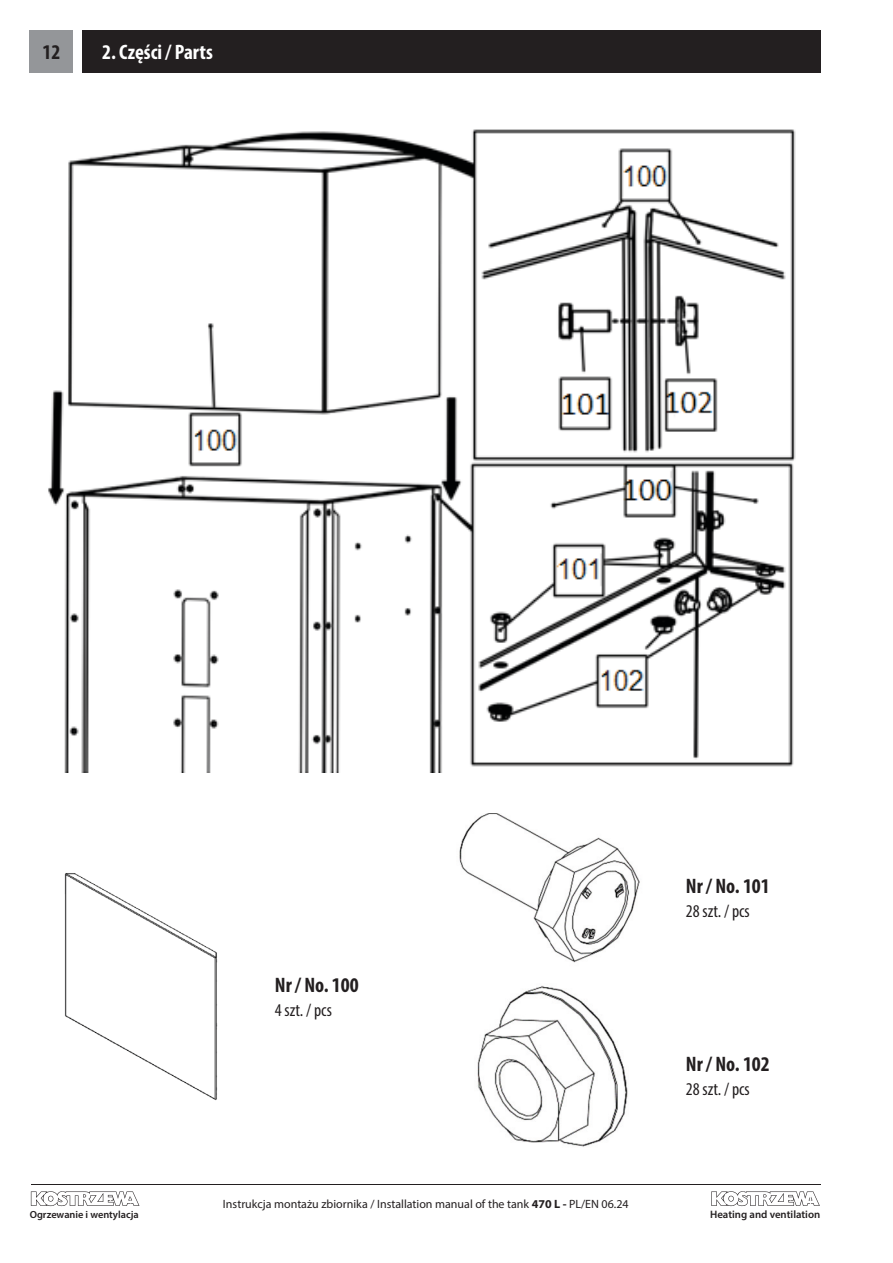
<style>
.page{position:relative;width:893px;height:1263px;background:#fff}
.page>*{position:absolute;margin:0;border:0;box-sizing:border-box;transform-origin:0 0}
.Podrozdział{font:700 condensed 21px "Myriad Pro";color:#231f20}
.Rozdział{font:700 condensed 21px "Myriad Pro";color:#fff}
.Podrozdział-2{font:condensed 18px "Myriad Pro";color:#231f20}
.t1{font:12px "Myriad Pro";color:#231f20}
.t2{font:600 10.8px "Myriad Pro";color:#231f20}
.t3{font:600 10.35px "Myriad Pro";color:#231f20}
.s1{font-weight:700}
</style>
<div class="page">
<hr style="left:31px;top:1184px;width:790px;height:1px;background:#231f20">
<svg style="left:31px;top:1191px;width:108px;height:15px"></svg>
<svg style="left:711px;top:1191px;width:109px;height:15px"></svg>
<div style="left:30px;top:30px;width:43px;height:42px;background:#949699"></div>
<img style="left:48px;top:129px;width:748px;height:643px">
<div style="left:82px;top:30px;width:739px;height:43px;background:#231f20"></div>
<img style="left:459px;top:814px;width:181px;height:149px">
<img style="left:477px;top:985px;width:151px;height:162px">
<img style="left:64px;top:873px;width:154px;height:227px">
<h1 class="Podrozdział" style="left:42px;top:39px;width:19px">12</h1>
<p class="Rozdział" style="left:102px;top:39px;width:112px">2. Części / Parts</p>
<p class="Podrozdział" style="left:275px;top:972px;width:85px">Nr / No. 100</p>
<p class="Podrozdział-2" style="left:275px;top:999px;width:58px">4 szt. / pcs</p>
<p class="Podrozdział" style="left:686px;top:873px;width:85px">Nr / No. 101</p>
<p class="Podrozdział-2" style="left:686px;top:901px;width:65px">28 szt. / pcs</p>
<p class="Podrozdział" style="left:686px;top:1051px;width:85px">Nr / No. 102</p>
<p class="Podrozdział-2" style="left:686px;top:1078px;width:65px">28 szt. / pcs</p>
<p class="t1" style="left:223px;top:1197px;width:407px">Instrukcja montażu zbiornika / Installation manual of the tank <span class="s1">470 L -</span> PL/EN 06.24</p>
<p class="t3" style="left:30px;top:1207px;width:111px">Ogrzewanie i wentylacja</p>
<p class="t2" style="left:710px;top:1207px;width:112px">Heating and ventilation</p>
</div>
